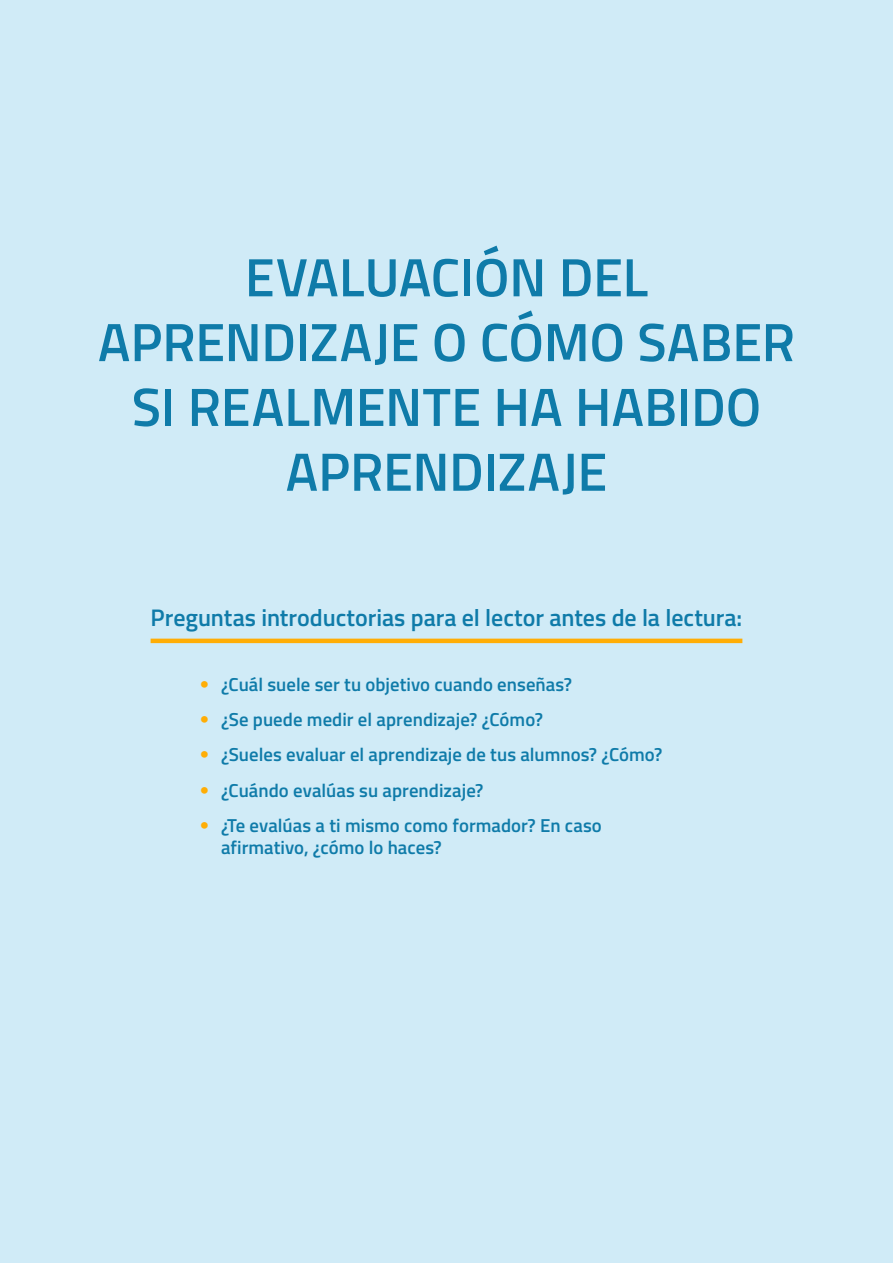
<style>
.page{position:relative;width:893px;height:1263px;background:#d0ebf7}
.page>*{position:absolute;margin:0;border:0;box-sizing:border-box;transform-origin:0 0}
.t1{font:600 54px/64.8px "Titillium Web";letter-spacing:-.005em;color:#0f7ba9;text-align:center}
.t2{font:600 24px "Titillium Web";color:#0f7ba9}
.t3{font:600 18.75px/22.5px "Titillium Web";color:#0f7ba9}
.s1{font-family:"Avenir";font-weight:800;color:#ffad05}
</style>
<div class="page">
<hr style="left:151px;top:639px;width:591px;height:4px;background:#ffad05">
<h1 class="t1" style="left:98px;top:242px;width:699px">EVALUACIÓN DEL<br>APRENDIZAJE O CÓMO SABER<br>SI REALMENTE HA HABIDO<br>APRENDIZAJE</h1>
<p class="t2" style="left:151px;top:599px;width:593px">Preguntas introductorias para el lector antes de la lectura:</p>
<p class="t3" style="left:200px;top:672px;width:374px"><span class="s1">•</span> ¿Cuál suele ser tu objetivo cuando enseñas?</p>
<p class="t3" style="left:200px;top:707px;width:345px"><span class="s1">•</span> ¿Se puede medir el aprendizaje? ¿Cómo?</p>
<p class="t3" style="left:200px;top:743px;width:464px"><span class="s1">•</span> ¿Sueles evaluar el aprendizaje de tus alumnos? ¿Cómo?</p>
<p class="t3" style="left:200px;top:778px;width:285px"><span class="s1">•</span> ¿Cuándo evalúas su aprendizaje?</p>
<p class="t3" style="left:221px;top:813px;width:382px;text-indent:-21px"><span class="s1">•</span> ¿Te evalúas a ti mismo como formador? En caso afirmativo, ¿cómo lo haces?</p>
</div>
